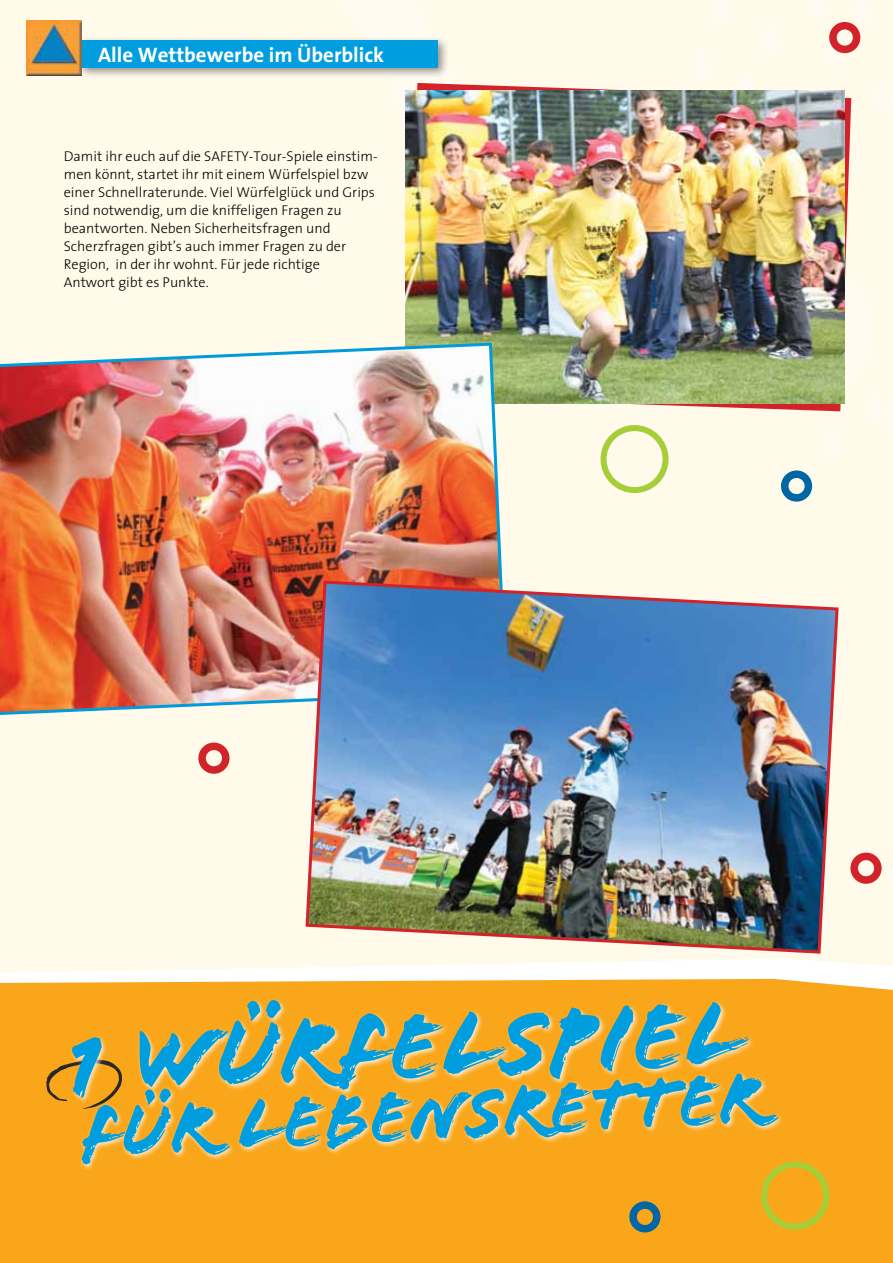
<style>
.page{position:relative;width:893px;height:1263px;background:#fffaea}
.page>*{position:absolute;margin:0;border:0;box-sizing:border-box;transform-origin:0 0}
.t1{font:96.75px "Flood Std";color:#009ede}
.t2{font:75px "Flood Std";color:#009ede}
.t3{font:700 21px "The Sans";color:#fff}
.t4{font:300 14.25px/18px "The Sans";color:#000}
</style>
<div class="page">
<svg style="left:0;top:959px;width:893px;height:20px;fill:#fff"></svg>
<div style="left:0;top:979px;width:893px;height:284px;background:#faa61a"></div>
<div style="left:727px;top:259px;width:145px;height:145px;border:60px solid #fff;border-radius:50%"></div>
<svg style="left:829px;top:41px;width:15px;height:13px"></svg>
<div style="left:198px;top:742px;width:32px;height:32px;border:8px solid #d2232a;border-radius:50%"></div>
<div style="left:829px;top:22px;width:31px;height:31px;border:8px solid #d2232a;border-radius:50%"></div>
<div style="left:629px;top:1201px;width:31px;height:31px;border:8px solid #0066a6;border-radius:50%"></div>
<div style="left:850px;top:853px;width:32px;height:31px;border:8px solid #d2232a;border-radius:50%"></div>
<div style="left:781px;top:470px;width:31px;height:32px;border:8px solid #0066a6;border-radius:50%"></div>
<svg style="left:417px;top:83px;width:434px;height:328px"></svg>
<img style="left:405px;top:90px;width:439px;height:314px">
<div style="left:137px;top:998px;width:618px;height:98px;background:#fff;opacity:.75"></div>
<div style="left:80px;top:1071px;width:704px;height:100px;background:#fff;opacity:.75"></div>
<div style="left:70px;top:1035px;width:38px;height:69px;background:#faa61a"></div>
<img style="left:0;top:341px;width:509px;height:374px">
<img style="left:304px;top:579px;width:535px;height:375px">
<svg style="left:762px;top:1162px;width:66px;height:71px;background:#e5af21"></svg>
<div style="left:600px;top:425px;width:69px;height:68px;border:6px solid #a6ce39;border-radius:50%"></div>
<div style="left:76px;top:35px;width:373px;height:44px;background:#000;opacity:.44"></div>
<div style="left:81px;top:40px;width:357px;height:28px;background:#009ede"></div>
<img style="left:26px;top:20px;width:56px;height:56px">
<svg style="left:46px;top:1037px;width:76px;height:72px"></svg>
<h3 class="t3" style="left:98px;top:37px;width:288px">Alle Wettbewerbe im Überblick</h3>
<p class="t4" style="left:64px;top:146px;width:316px">Damit ihr euch auf die SAFETY-Tour-Spiele einstim&shy;men könnt, startet ihr mit einem Würfelspiel bzw einer Schnellraterunde. Viel Würfelglück und Grips sind notwendig, um die kniffeligen Fragen zu beantworten. Neben Sicherheitsfragen und Scherzfragen gibt’s auch immer Fragen zu der Region, in der ihr wohnt. Für jede richtige<br>Antwort gibt es Punkte.</p>
<h1 class="t1" style="left:131px;top:1000px;width:611px;rotate:-2deg">Würfelspiel</h1>
<h2 class="t2" style="left:80px;top:1090px;width:685px;rotate:-3deg">FÜR Lebensretter</h2>
</div>
